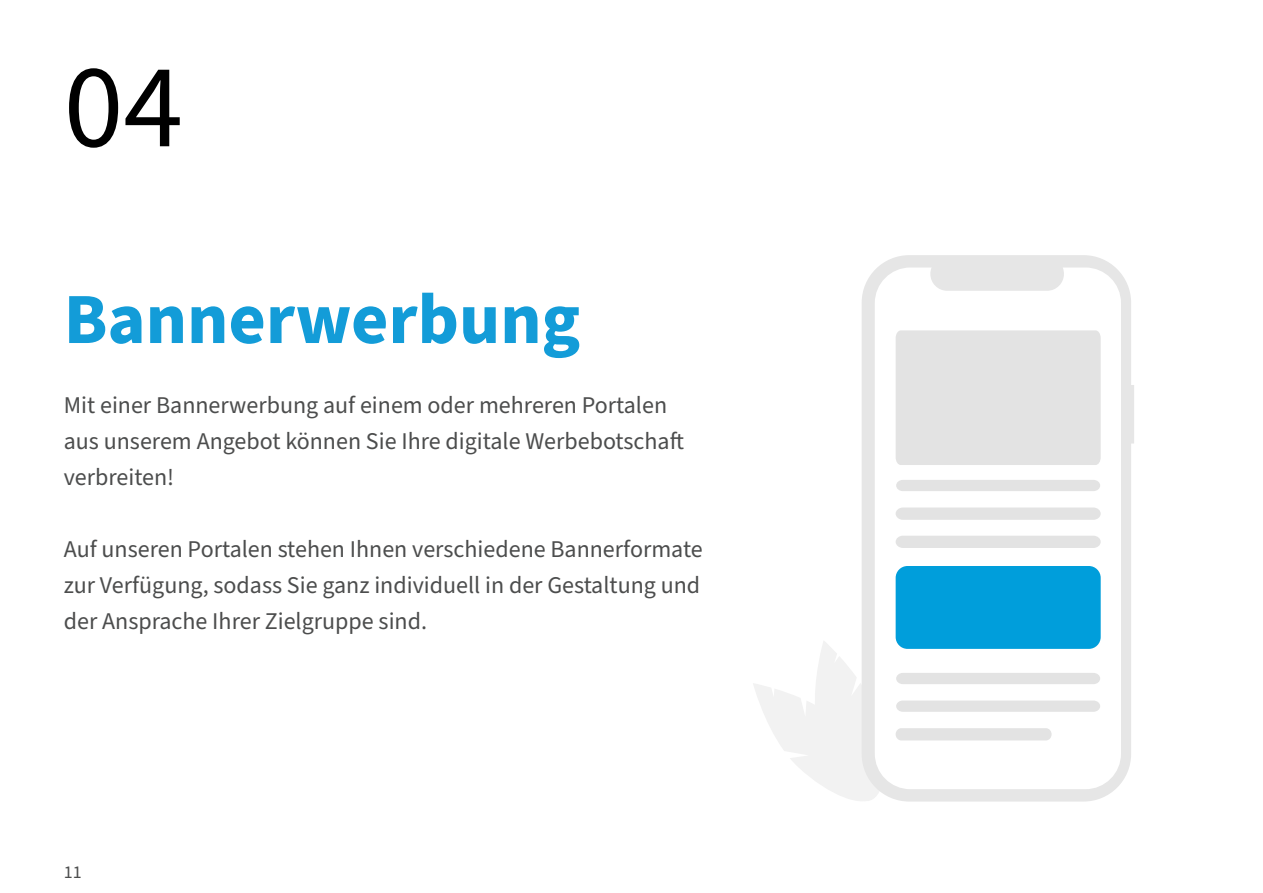
<style>
.page{position:relative;width:1263px;height:893px;background:#fff}
.page>*{position:absolute;margin:0;border:0;box-sizing:border-box;transform-origin:0 0}
.t1{font:120px "Source Sans Pro";color:#000}
.t2{font:700 72px "Source Sans Pro";color:#139cd8}
.t3{font:24px/36px "Source Sans Pro";color:#4c4d4d}
.t4{font:18px "Source Sans Pro";color:#4c4d4d}
</style>
<div class="page">
<svg style="left:753px;top:641px;width:109px;height:160px"></svg>
<svg style="left:862px;top:255px;width:272px;height:546px;fill:#e6e6e6"></svg>
<svg style="left:875px;top:267px;width:246px;height:522px"></svg>
<div style="left:896px;top:330px;width:205px;height:135px;background:#e3e3e3"></div>
<div style="left:896px;top:480px;width:204px;height:11px;background:#e3e3e3"></div>
<svg style="left:895px;top:507px;width:206px;height:13px;background:#e4e4e4"></svg>
<div style="left:895px;top:536px;width:206px;height:12px;background:#e3e3e3"></div>
<svg style="left:896px;top:700px;width:204px;height:12px;background:#e5e5e5"></svg>
<div style="left:896px;top:673px;width:204px;height:11px;background:#e3e3e3"></div>
<div style="left:895px;top:728px;width:157px;height:12px;background:#e3e3e3;border-radius:6px"></div>
<div style="left:896px;top:566px;width:205px;height:83px;background:#009edb;border-radius:12px"></div>
<h1 class="t1" style="left:64px;top:26px;width:121px">04</h1>
<h2 class="t2" style="left:64px;top:270px;width:518px">Bannerwerbung</h2>
<p class="t3" style="left:64px;top:387px;width:622px">Mit einer Bannerwerbung auf einem oder mehreren Portalen aus unserem Angebot können Sie Ihre digitale Werbebotschaft verbreiten!</p>
<p class="t3" style="left:64px;top:531px;width:640px;text-align:justify">Auf unseren Portalen stehen Ihnen verschiedene Bannerformate zur Verfügung, sodass Sie ganz individuell in der Gestaltung und der Ansprache Ihrer Zielgruppe sind.</p>
<p class="t4" style="left:64px;top:860px;width:19px">11</p>
</div>
